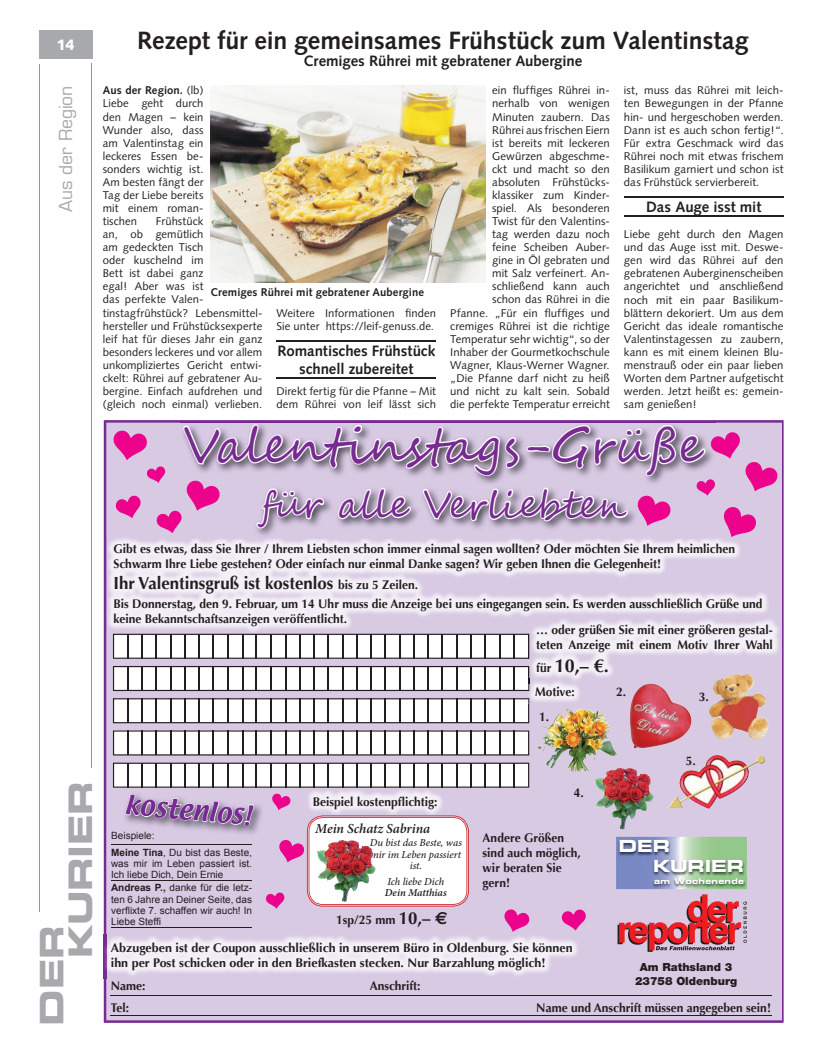
<style>
.page{position:relative;width:819px;height:1053px;background:#fff}
.page>*{position:absolute;margin:0;border:0;box-sizing:border-box;transform-origin:0 0}
.t1{font:48.75px "Segoe Script";color:#772a91}
.t2{font:37.5px "Segoe Script";color:#772a91}
.t3{font:32.5px/28.9px "Eurostile LT Std Bold Ex 2";letter-spacing:-.01em;color:#a8a9ad}
.t4{font:700 25px "Syntax LT Std";letter-spacing:-.005em;color:#231f20}
.t5{font:23.75px "Textile";color:#772a91}
.t6{font:700 18.75px "Optima";color:#231f20;scale:.96 1}
.t7{font:700 17.5px "Optima";color:#231f20;scale:.96 1}
.t8{font:17.5px "Eurostile LT Std";letter-spacing:-.005em;color:#a8a9ad}
.t9{font:16.62px/19.1px "Eurostile LT Std Bold Ex 2";letter-spacing:-.01em;color:#fff}
.t10{font:700 15px/17.5px "Syntax";letter-spacing:-.005em;color:#231f20;text-align:center}
.t11{font:700 15px "Syntax LT Std";letter-spacing:-.005em;color:#231f20}
.t12{font:900 15px "Syntax LT Std";color:#fff}
.t13{font:italic 600 13.75px "Minion Pro";letter-spacing:-.005em;color:#231f20}
.t14{font:700 12.5px/15px "Optima";color:#231f20;scale:.96 1}
.t15{font:700 12.5px/15px "Optima";color:#231f20}
.t16{font:11.25px/13px "Syntax";letter-spacing:.005em;color:#231f20;text-align:justify}
.t17{font:700 11.25px "Syntax LT Std";letter-spacing:.01em;color:#231f20}
.t18{font:900 11.25px/13.5px "Helvetica Neue";color:#231f20;text-align:center}
.t19{font:italic 500 10.62px/11.2px "Minion Pro";letter-spacing:-.005em;color:#231f20;text-align:center}
.t20{font:10px/11.2px "Arial";color:#231f20;text-align:justify}
.t21{font:8px "Eurostile Bold Extended Two";letter-spacing:.04em;color:#fff}
.s1{font-weight:700}
.s2{font-size:12.5px}
.s3{font-weight:600}
.s4{font-size:17.5px}
.s5{font-family:"Euro Sans";font-size:17.5px}
</style>
<div class="page">
<hr style="left:39px;top:64px;width:1px;height:847px;background:#939598">
<hr style="left:92px;top:64px;width:1px;height:703px;background:#939598">
<div style="left:39px;top:30px;width:53px;height:29px;background:#a8a9ad"></div>
<svg style="left:104px;top:420px;width:679px;height:602px;background:#d0bdd5"></svg>
<img style="left:106px;top:535px;width:664px;height:99px">
<svg style="left:113px;top:730px;width:416px;height:25px"></svg>
<svg style="left:113px;top:762px;width:416px;height:25px"></svg>
<img style="left:123px;top:791px;width:141px;height:44px">
<svg style="left:125px;top:794px;width:129px;height:31px;background:#bdb4c5"></svg>
<img style="left:181px;top:421px;width:534px;height:117px">
<svg style="left:112px;top:424px;width:666px;height:113px;background:#d3bfd8"></svg>
<svg style="left:561px;top:909px;width:25px;height:21px"></svg>
<svg style="left:503px;top:908px;width:27px;height:23px"></svg>
<hr style="left:111px;top:844px;width:141px;height:1px;background:#231f20">
<hr style="left:111px;top:880px;width:141px;height:1px;background:#231f20">
<hr style="left:111px;top:927px;width:141px;height:1px;background:#231f20">
<img style="left:528px;top:616px;width:252px;height:67px">
<img style="left:528px;top:616px;width:242px;height:18px">
<svg style="left:113px;top:633px;width:416px;height:25px"></svg>
<img style="left:527px;top:683px;width:55px;height:20px">
<svg style="left:113px;top:698px;width:416px;height:25px"></svg>
<img style="left:529px;top:678px;width:53px;height:5px">
<svg style="left:113px;top:666px;width:416px;height:25px"></svg>
<img style="left:629px;top:683px;width:20px;height:65px">
<img style="left:667px;top:755px;width:50px;height:53px">
<img style="left:709px;top:674px;width:38px;height:43px">
<img style="left:538px;top:706px;width:35px;height:62px">
<img style="left:305px;top:788px;width:140px;height:5px">
<hr style="left:111px;top:994px;width:661px;height:1px;background:#231f20">
<img style="left:103px;top:934px;width:477px;height:44px">
<hr style="left:111px;top:1015px;width:661px;height:1px;background:#231f20">
<img style="left:594px;top:767px;width:25px;height:50px">
<svg style="left:266px;top:793px;width:203px;height:115px"></svg>
<img style="left:316px;top:839px;width:25px;height:51px">
<svg style="left:616px;top:836px;width:130px;height:115px;background:#ac919a"></svg>
<hr style="left:276px;top:340px;width:160px;height:2px;background:#231f20">
<hr style="left:276px;top:377px;width:160px;height:1px;background:#231f20">
<hr style="left:624px;top:197px;width:159px;height:1px;background:#231f20">
<hr style="left:624px;top:216px;width:159px;height:1px;background:#231f20">
<img style="left:210px;top:85px;width:275px;height:197px">
<p class="t12" style="left:56px;top:36px;width:20px">14</p>
<p class="t8" style="left:55px;top:212px;width:128px;rotate:-90deg">Aus der Region</p>
<p class="t4" style="left:137px;top:26px;width:613px">Rezept für ein gemeinsames Frühstück zum Valentinstag</p>
<p class="t11" style="left:303px;top:53px;width:280px">Cremiges Rührei mit gebratener Aubergine</p>
<p class="t16" style="left:103px;top:84px;width:102px"><span class="s1">Aus der Region.</span> (lb)<br>Liebe geht durch den Magen – kein Wunder also, dass am Valentinstag ein leckeres Essen be&shy;sonders wichtig ist.<br>Am besten fängt der Tag der Liebe bereits mit einem roman&shy;tischen</p>
<p class="t16" style="left:450px;top:84px;width:161px;text-align:right">ein fluffiges Rührei in-<br>nerhalb von wenigen<br>Minuten zaubern. Das<br>Rührei aus frischen Eiern<br>ist bereits mit leckeren<br>Gewürzen abgeschme-<br>ckt und macht so den absoluten Frühstücks&shy;klassiker zum Kinder-<br>spiel. Als besonderen<br>Twist für den Valentins-<br>tag werden dazu noch<br>feine Scheiben Auber-<br>gine in Öl gebraten und<br>mit Salz verfeinert. An&shy;schließend kann auch<br>schon das Rührei in die<br>Pfanne. „Für ein fluffiges und cremiges Rührei ist die richtige<br>Temperatur sehr wichtig“, so der<br>Inhaber der Gourmetkochschule<br>Wagner, Klaus-Werner Wagner. „Die Pfanne darf nicht zu heiß und nicht zu kalt sein. Sobald die perfekte Temperatur erreicht</p>
<p class="t16" style="left:624px;top:84px;width:161px">ist, muss das Rührei mit leich&shy;ten Bewegungen in der Pfanne hin- und hergeschoben werden.<br>Dann ist es auch schon fertig!“.<br>Für extra Geschmack wird das Rührei noch mit etwas frischem Basilikum garniert und schon ist das Frühstück servierbereit.</p>
<p class="t10" style="left:646px;top:198px;width:117px">Das Auge isst mit</p>
<p class="t16" style="left:624px;top:228px;width:161px">Liebe geht durch den Magen und das Auge isst mit. Deswe&shy;gen wird das Rührei auf den gebratenen Auberginenscheiben angerichtet und anschließend noch mit ein paar Basilikum&shy;blättern dekoriert. Um aus dem Gericht das ideale romantische Valentinstagessen zu zaubern, kann es mit einem kleinen Blu&shy;menstrauß oder ein paar lieben Worten dem Partner aufgetischt werden. Jetzt heißt es: gemein&shy;sam genießen!</p>
<p class="t16" style="left:103px;top:215px;width:161px;text-align:left;text-indent:53px">Frühstück<br>an, ob gemütlich<br>am gedeckten Tisch<br>oder kuschelnd im<br>Bett ist dabei ganz<br>egal! Aber was ist<br>das perfekte Valen&shy;tinstagfrühstück? Lebensmittel&shy;hersteller und Frühstücksexperte leif hat für dieses Jahr ein ganz besonders leckeres und vor allem unkompliziertes Gericht entwi&shy;ckelt: Rührei auf gebratener Au&shy;bergine. Einfach aufdrehen und (gleich noch einmal) verlieben.</p>
<p class="t17" style="left:210px;top:285px;width:215px">Cremiges Rührei mit gebratener Aubergine</p>
<p class="t16" style="left:276px;top:306px;width:161px">Weitere Informationen finden<br>Sie unter https://leif-genuss.de.</p>
<p class="t10" style="left:277px;top:342px;width:159px">Romantisches Frühstück schnell zubereitet</p>
<p class="t16" style="left:276px;top:384px;width:161px">Direkt fertig für die Pfanne – Mit dem Rührei von leif lässt sich</p>
<p class="t1" style="left:183px;top:406px;width:520px">Valentinstags-Grüße</p>
<p class="t2" style="left:260px;top:474px;width:368px">für alle Verliebten</p>
<p class="t14" style="left:113px;top:541px;width:649px">Gibt es etwas, dass Sie Ihrer / Ihrem Liebsten schon immer einmal sagen wollten? Oder möchten Sie Ihrem heimlichen<br>Schwarm Ihre Liebe gestehen? Oder einfach nur einmal Danke sagen? Wir geben Ihnen die Gelegenheit!</p>
<p class="t7" style="left:113px;top:573px;width:319px">Ihr Valentinsgruß ist kostenlos <span class="s2">bis zu 5 Zeilen.</span></p>
<p class="t14" style="left:113px;top:596px;width:677px">Bis Donnerstag, den 9. Februar, um 14 Uhr muss die Anzeige bei uns eingegangen sein. Es werden ausschließlich Grüße und keine Bekanntschaftsanzeigen veröffentlicht.</p>
<p class="t14" style="left:536px;top:622px;width:248px">… oder grüßen Sie mit einer größeren gestal&shy;teten Anzeige mit einem Motiv Ihrer Wahl</p>
<p class="t6" style="left:536px;top:654px;width:77px"><span class="s2">für</span> 10,– €.</p>
<p class="t14" style="left:539px;top:679px;width:39px;line-height:24.9px;text-indent:-4px">Motive:<br>1.</p>
<p class="t14" style="left:616px;top:684px;width:12px">2.</p>
<p class="t14" style="left:698px;top:689px;width:12px">3.</p>
<p class="t3" style="left:37px;top:958px;width:179px;text-indent:-67px;rotate:-90deg">DER<br>KURIER</p>
<p class="t5" style="left:126px;top:787px;width:128px;rotate:5deg">kostenlos!</p>
<p class="t20" style="left:111px;top:830px;width:45px">Beispiele:</p>
<p class="t20" style="left:111px;top:846px;width:142px"><span class="s1">Meine Tina</span>, Du bist das Beste, was mir im Leben passiert ist.<br>Ich liebe Dich, Dein Ernie</p>
<p class="t20" style="left:111px;top:882px;width:142px"><span class="s1">Andreas P.,</span> danke für die letz&shy;ten 6 Jahre an Deiner Seite, das verflixte 7. schaffen wir auch! In Liebe Steffi</p>
<p class="t14" style="left:313px;top:794px;width:131px">Beispiel kostenpflichtig:</p>
<p class="t13" style="left:315px;top:819px;width:116px">Mein Schatz Sabrina</p>
<p class="t19" style="left:370px;top:837px;width:94px">Du bist das Beste, was mir im Leben passiert ist.</p>
<p class="t19" style="left:385px;top:875px;width:63px;text-align:left">Ich liebe Dich<br><span class="s3">Dein Matthias</span></p>
<p class="t14" style="left:336px;top:912px;width:118px">1sp/25 mm <span class="s4">10,–</span> <span class="s5">€</span></p>
<p class="t14" style="left:573px;top:785px;width:12px">4.</p>
<p class="t14" style="left:482px;top:830px;width:104px">Andere Größen sind auch möglich, wir beraten Sie gern!</p>
<p class="t15" style="left:111px;top:940px;width:463px">Abzugeben ist der Coupon ausschließlich in unserem Büro in Oldenburg. Sie können ihn per Post schicken oder in den Briefkasten stecken. Nur Barzahlung möglich!</p>
<p class="t14" style="left:111px;top:978px;width:38px">Name:</p>
<p class="t14" style="left:369px;top:978px;width:55px">Anschrift:</p>
<p class="t14" style="left:685px;top:753px;width:12px">5.</p>
<p class="t9" style="left:653px;top:836px;width:92px;text-indent:-34px">DER<br>KURIER</p>
<p class="t21" style="left:654px;top:875px;width:92px">am Wochenende</p>
<p class="t18" style="left:635px;top:960px;width:104px">Am Rathsland 3<br>23758 Oldenburg</p>
<p class="t14" style="left:111px;top:999px;width:20px">Tel:</p>
<p class="t14" style="left:536px;top:999px;width:246px">Name und Anschrift müssen angegeben sein!</p>
</div>
